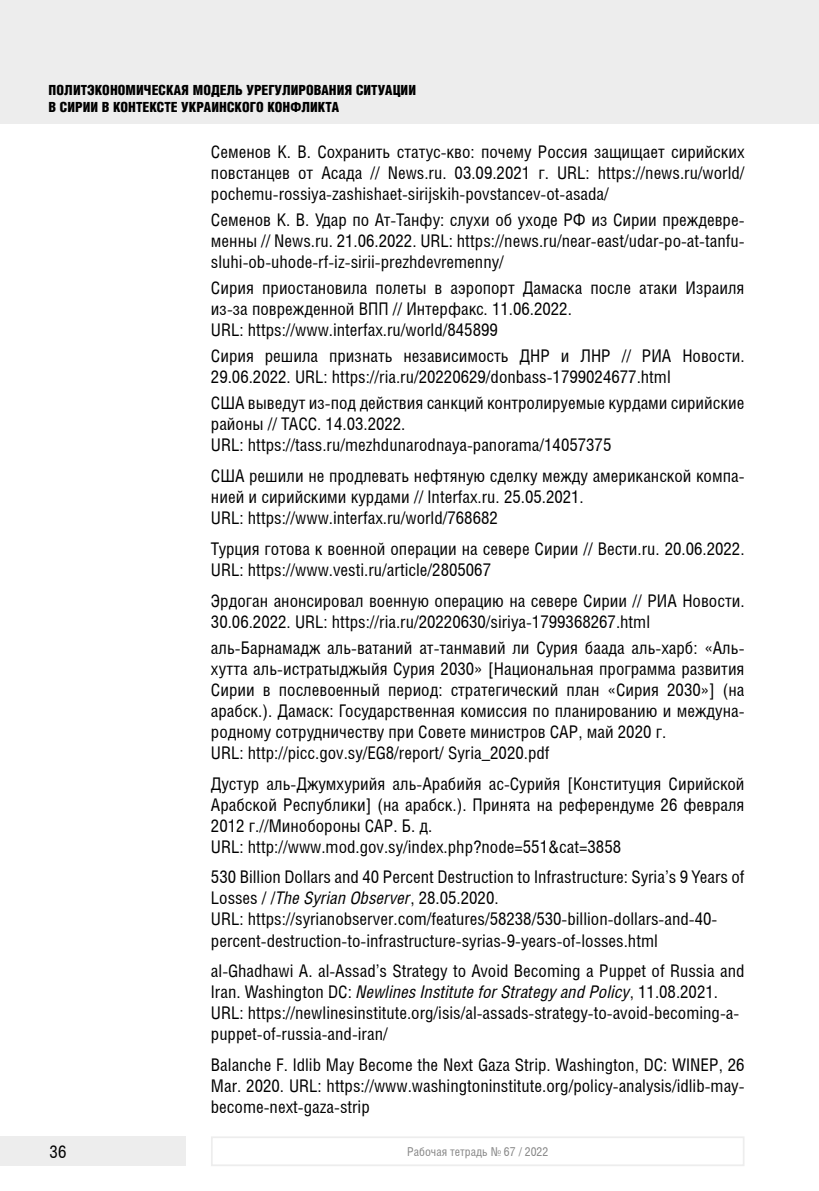
<style>
.page{position:relative;width:819px;height:1191px;background:#fff}
.page>*{position:absolute;margin:0;border:0;box-sizing:border-box;transform-origin:0 0}
.t1{font:17.5px/21px "Helios Cond";color:#000}
.t2{font:900 14px/17.5px "Helios Cond";color:#000}
.t3{font:12.25px "Helios Cond";color:#878787}
.s1{font-style:italic}
</style>
<div class="page">
<div style="left:0;top:0;width:819px;height:124px;background:#ededed"></div>
<div style="left:0;top:1136px;width:186px;height:30px;background:#ededed"></div>
<div style="left:211px;top:1136px;width:533px;height:30px;border:2px solid #ededed"></div>
<p class="t2" style="left:49px;top:81px;width:369px">ПОЛИТЭКОНОМИЧЕСКАЯ МОДЕЛЬ УРЕГУЛИРОВАНИЯ СИТУАЦИИ<br>В СИРИИ В КОНТЕКСТЕ УКРАИНСКОГО КОНФЛИКТА</p>
<p class="t1" style="left:211px;top:141px;width:535px;text-align:justify">Семенов К. В. Сохранить статус-кво: почему Россия защищает сирийских повстанцев от Асада // News.ru. 03.09.2021 г. URL: https://news.ru/world/ pochemu-rossiya-zashishaet-sirijskih-povstancev-ot-asada/</p>
<p class="t1" style="left:211px;top:209px;width:535px;text-align:justify">Семенов К. В. Удар по Ат-Танфу: слухи об уходе РФ из Сирии преждевре&shy;менны // News.ru. 21.06.2022. URL: https://news.ru/near-east/udar-po-at-tanfu&shy;sluhi-ob-uhode-rf-iz-sirii-prezhdevremenny/</p>
<p class="t1" style="left:211px;top:277px;width:535px">Сирия приостановила полеты в аэропорт Дамаска после атаки Израиля из-за поврежденной ВПП // Интерфакс. 11.06.2022.<br>URL: https://www.interfax.ru/world/845899</p>
<p class="t1" style="left:211px;top:345px;width:535px">Сирия решила признать независимость ДНР и ЛНР // РИА Новости.<br>29.06.2022. URL: https://ria.ru/20220629/donbass-1799024677.html</p>
<p class="t1" style="left:211px;top:392px;width:535px">США выведут из-под действия санкций контролируемые курдами сирийские районы // ТАСС. 14.03.2022.<br>URL: https://tass.ru/mezhdunarodnaya-panorama/14057375</p>
<p class="t1" style="left:211px;top:464px;width:535px">США решили не продлевать нефтяную сделку между американской компа&shy;нией и сирийскими курдами // Interfax.ru. 25.05.2021.<br>URL: https://www.interfax.ru/world/768682</p>
<p class="t1" style="left:211px;top:537px;width:535px">Турция готова к военной операции на севере Сирии // Вести.ru. 20.06.2022.<br>URL: https://www.vesti.ru/article/2805067</p>
<p class="t1" style="left:211px;top:589px;width:535px">Эрдоган анонсировал военную операцию на севере Сирии // РИА Новости.<br>30.06.2022. URL: https://ria.ru/20220630/siriya-1799368267.html</p>
<p class="t1" style="left:211px;top:636px;width:535px">аль-Барнамадж аль-ватаний ат-танмавий ли Сурия баада аль-харб: «Аль&shy;хутта аль-истратыджыйя Сурия 2030» [Национальная программа развития Сирии в послевоенный период: стратегический план «Сирия 2030»] (на арабск.). Дамаск: Государственная комиссия по планированию и междуна&shy;родному сотрудничеству при Совете министров САР, май 2020 г.<br>URL: http://picc.gov.sy/EG8/report/ Syria_2020.pdf</p>
<p class="t1" style="left:211px;top:772px;width:535px">Дустур аль-Джумхурийя аль-Арабийя ас-Сурийя [Конституция Сирийской Арабской Республики] (на арабск.). Принята на референдуме 26 февраля 2012 г.//Минобороны САР. Б. д.<br>URL: http://www.mod.gov.sy/index.php?node=551&amp;cat=3858</p>
<p class="t1" style="left:211px;top:866px;width:535px">530 Billion Dollars and 40 Percent Destruction to Infrastructure: Syria’s 9 Years of Losses / /<span class="s1">The Syrian Observer</span>, 28.05.2020.<br>URL: https://syrianobserver.com/features/58238/530-billion-dollars-and-40- percent-destruction-to-infrastructure-syrias-9-years-of-losses.html</p>
<p class="t1" style="left:211px;top:960px;width:535px">al-Ghadhawi A. al-Assad’s Strategy to Avoid Becoming a Puppet of Russia and Iran. Washington DC: <span class="s1">Newlines Institute for Strategy and Policy</span>, 11.08.2021.<br>URL: https://newlinesinstitute.org/isis/al-assads-strategy-to-avoid-becoming-a&shy;puppet-of-russia-and-iran/</p>
<p class="t1" style="left:211px;top:1054px;width:535px;text-align:justify">Balanche F. Idlib May Become the Next Gaza Strip. Washington, DC: WINEP, 26<br>Mar. 2020. URL: https://www.washingtoninstitute.org/policy-analysis/idlib-may&shy;become-next-gaza-strip</p>
<p class="t1" style="left:50px;top:1141px;width:18px">36</p>
<p class="t3" style="left:407px;top:1144px;width:143px">Рабочая тетрадь № 67 / 2022</p>
</div>
